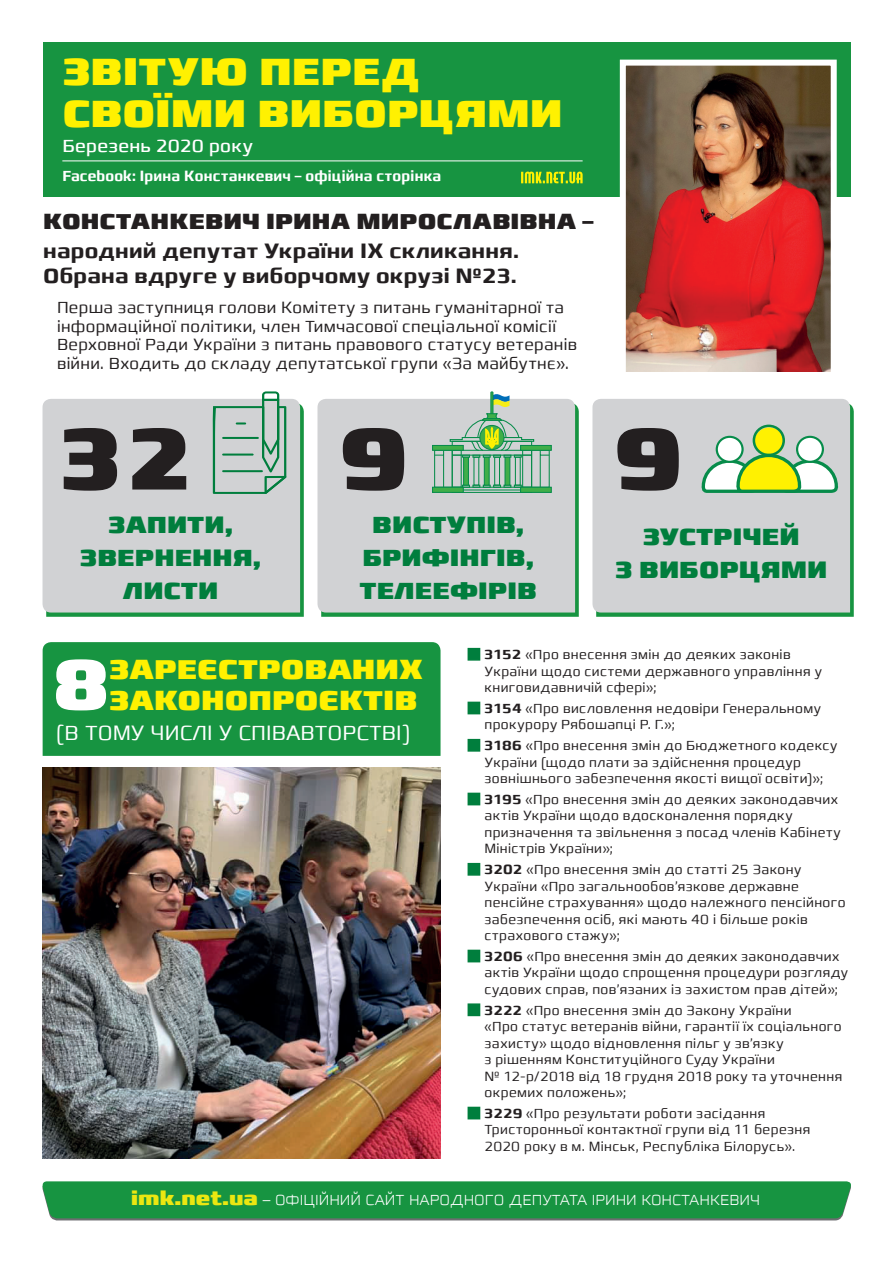
<style>
.page{position:relative;width:893px;height:1263px;background:#fff}
.page>*{position:absolute;margin:0;border:0;box-sizing:border-box;transform-origin:0 0}
.t1{font:900 88.65px "Francker W";color:#231f20}
.t2{font:900 72.3px "Francker W";color:#fff}
.t3{font:900 39px/42px "Francker W";color:#fff101}
.t4{font:900 27.9px/30.2px "Francker W";color:#fff101}
.t5{font:900 24px/33px "Francker W";color:#007e3d;text-align:center}
.t6{font:900 22.2px "Francker W";color:#231f20}
.t7{font:600 21px/25.5px "Francker W";letter-spacing:.015em;color:#231f20}
.t8{font:300 21px "Francker W";color:#fff}
.t9{font:18px "Francker W";letter-spacing:.015em;color:#fff}
.t10{font:300 16.5px/18.8px "Francker W";letter-spacing:.02em;color:#231f20}
.t11{font:600 15px "Francker W";letter-spacing:.02em;color:#fff;scale:.9 1}
.t12{font:200 14.7px "Francker W";color:#fff;scale:1.05 1}
.t13{font:300 13.5px/16.5px "Francker W";letter-spacing:.03em;color:#231f20}
.s1{font-weight:600}
.s2{font-weight:900;font-size:20.25px;color:#ebe711}
</style>
<div class="page">
<svg style="left:46px;top:404px;width:258px;height:213px;background:#2f9d54"></svg>
<svg style="left:321px;top:404px;width:258px;height:213px;background:#309d54"></svg>
<svg style="left:596px;top:404px;width:258px;height:213px;background:#309d55"></svg>
<div style="left:43px;top:642px;width:398px;height:114px;background:#179441"></div>
<div style="left:43px;top:399px;width:257px;height:213px;background:#d1d2d4"></div>
<div style="left:317px;top:399px;width:258px;height:213px;background:#d1d2d4"></div>
<div style="left:592px;top:399px;width:258px;height:213px;background:#d1d2d4"></div>
<div style="left:43px;top:43px;width:807px;height:154px;background:#179441"></div>
<img style="left:627px;top:67px;width:203px;height:304px">
<div style="left:620px;top:60px;width:217px;height:318px;border:6px solid #fff"></div>
<hr style="left:62px;top:161px;width:521px;height:1px;background:#fff">
<svg style="left:521px;top:172px;width:62px;height:11px"></svg>
<svg style="left:42px;top:1181px;width:809px;height:39px;background:#1f9446"></svg>
<div style="left:468px;top:648px;width:12px;height:13px;background:#007e3d;border:2px solid #007e3d"></div>
<div style="left:468px;top:702px;width:12px;height:12px;background:#007e3d"></div>
<div style="left:468px;top:739px;width:12px;height:13px;background:#007e3d;border:2px solid #007e3d"></div>
<div style="left:468px;top:793px;width:12px;height:12px;background:#007e3d"></div>
<div style="left:468px;top:863px;width:12px;height:13px;background:#007e3d;border:2px solid #007e3d"></div>
<div style="left:468px;top:950px;width:12px;height:12px;background:#007e3d"></div>
<div style="left:468px;top:1003px;width:12px;height:13px;background:#007e3d;border:2px solid #007e3d"></div>
<div style="left:468px;top:1107px;width:12px;height:12px;background:#007e3d"></div>
<svg style="left:699px;top:425px;width:141px;height:70px"></svg>
<svg style="left:493px;top:394px;width:16px;height:13px"></svg>
<div style="left:452px;top:441px;width:80px;height:52px;border:1px solid #078c4a"></div>
<hr style="left:452px;top:489px;width:80px;height:1px;background:#078c4a">
<div style="left:494px;top:457px;width:6px;height:29px;border:1px solid #078c4a"></div>
<svg style="left:484px;top:458px;width:6px;height:27px"></svg>
<div style="left:473px;top:457px;width:6px;height:29px;border:1px solid #078c4a"></div>
<svg style="left:463px;top:458px;width:6px;height:27px"></svg>
<svg style="left:504px;top:458px;width:6px;height:27px"></svg>
<svg style="left:462px;top:485px;width:60px;height:3px"></svg>
<div style="left:515px;top:457px;width:6px;height:29px;border:1px solid #078c4a"></div>
<div style="left:434px;top:450px;width:28px;height:38px;border:1px solid #078c4a"></div>
<hr style="left:443px;top:450px;width:1px;height:37px;background:#078c4a">
<hr style="left:452px;top:450px;width:1px;height:37px;background:#078c4a">
<svg style="left:432px;top:445px;width:3px;height:6px"></svg>
<svg style="left:432px;top:487px;width:32px;height:6px"></svg>
<div style="left:522px;top:450px;width:28px;height:38px;border:1px solid #078c4a"></div>
<hr style="left:540px;top:450px;width:1px;height:37px;background:#078c4a">
<hr style="left:531px;top:450px;width:1px;height:37px;background:#078c4a">
<svg style="left:549px;top:445px;width:3px;height:6px"></svg>
<svg style="left:520px;top:487px;width:32px;height:6px"></svg>
<div style="left:490px;top:391px;width:3px;height:26px;border:1px solid #078c4a"></div>
<svg style="left:435px;top:413px;width:114px;height:45px;background:#a2c3a7"></svg>
<img style="left:43px;top:767px;width:398px;height:391px">
<svg style="left:213px;top:391px;width:73px;height:103px;background:#adc5bb"></svg>
<h3 class="t3" style="left:62px;top:50px;width:502px">ЗВІТУЮ ПЕРЕД<br>СВОЇМИ ВИБОРЦЯМИ</h3>
<h3 class="t9" style="left:62px;top:135px;width:192px">Березень 2020 року</h3>
<p class="t11" style="left:62px;top:167px;width:423px">Facebook: Ірина Констанкевич – офіційна сторінка</p>
<h3 class="t6" style="left:43px;top:209px;width:552px">КОНСТАНКЕВИЧ ІРИНА МИРОСЛАВІВНА –</h3>
<h3 class="t7" style="left:43px;top:238px;width:477px">народний депутат України IX скликання.<br>Обрана вдруге у виборчому окрузі №23.</h3>
<p class="t10" style="left:57px;top:298px;width:522px">Перша заступниця голови Комітету з питань гуманітарної та інформаційної політики, член Тимчасової спеціальної комісії Верховної Ради України з питань правового статусу ветеранів війни. Входить до складу депутатської групи «За майбутнє».</p>
<h1 class="t1" style="left:56px;top:408px;width:140px">32</h1>
<h1 class="t1" style="left:339px;top:408px;width:71px">9</h1>
<h1 class="t1" style="left:613px;top:408px;width:71px">9</h1>
<h3 class="t5" style="left:80px;top:508px;width:183px">ЗАПИТИ,<br>ЗВЕРНЕННЯ,<br>ЛИСТИ</h3>
<h3 class="t5" style="left:359px;top:508px;width:179px">ВИСТУПІВ,<br>БРИФІНГІВ,<br>ТЕЛЕЕФІРІВ</h3>
<h3 class="t5" style="left:615px;top:520px;width:214px">ЗУСТРІЧЕЙ<br>З ВИБОРЦЯМИ</h3>
<h2 class="t2" style="left:53px;top:643px;width:58px">8</h2>
<h3 class="t4" style="left:109px;top:655px;width:315px">ЗАРЕЄСТРОВАНИХ<br>ЗАКОНОПРОЄКТІВ</h3>
<h3 class="t8" style="left:56px;top:720px;width:356px">(В ТОМУ ЧИСЛІ У СПІВАВТОРСТВІ)</h3>
<p class="t13" style="left:484px;top:646px;width:339px"><span class="s1">3152</span> «Про внесення змін до деяких законів<br>України щодо системи державного управління у книговидавничій сфері»;</p>
<p class="t13" style="left:484px;top:700px;width:339px"><span class="s1">3154</span> «Про висловлення недовіри Генеральному прокурору Рябошапці Р. Г.»;</p>
<p class="t13" style="left:484px;top:737px;width:355px"><span class="s1">3186</span> «Про внесення змін до Бюджетного кодексу<br>України (щодо плати за здійснення процедур зовнішнього забезпечення якості вищої освіти)»;</p>
<p class="t13" style="left:484px;top:791px;width:358px"><span class="s1">3195</span> «Про внесення змін до деяких законодавчих актів України щодо вдосконалення порядку призначення та звільнення з посад членів Кабінету Міністрів України»;</p>
<p class="t13" style="left:484px;top:861px;width:363px"><span class="s1">3202</span> «Про внесення змін до статті 25 Закону України «Про загальнообов’язкове державне пенсійне страхування» щодо належного пенсійного забезпечення осіб, які мають 40 і більше років страхового стажу»;</p>
<p class="t13" style="left:484px;top:948px;width:366px"><span class="s1">3206</span> «Про внесення змін до деяких законодавчих актів України щодо спрощення процедури розгляду судових справ, пов’язаних із захистом прав дітей»;</p>
<p class="t13" style="left:484px;top:1002px;width:360px"><span class="s1">3222</span> «Про внесення змін до Закону України<br>«Про статус ветеранів війни, гарантії їх соціального захисту» щодо відновлення пільг у зв’язку<br>з рішенням Конституційного Суду України<br>№ 12-р/2018 від 18 грудня 2018 року та уточнення окремих положень»;</p>
<p class="t13" style="left:484px;top:1105px;width:328px"><span class="s1">3229</span> «Про результати роботи засідання<br>Тристоронньої контактної групи від 11 березня<br>2020 року в м. Мінськ, Республіка Білорусь».</p>
<p class="t12" style="left:131px;top:1192px;width:600px"><span class="s2">imk.net.ua</span> – ОФІЦІЙНИЙ САЙТ НАРОДНОГО ДЕПУТАТА ІРИНИ КОНСТАНКЕВИЧ</p>
</div>
